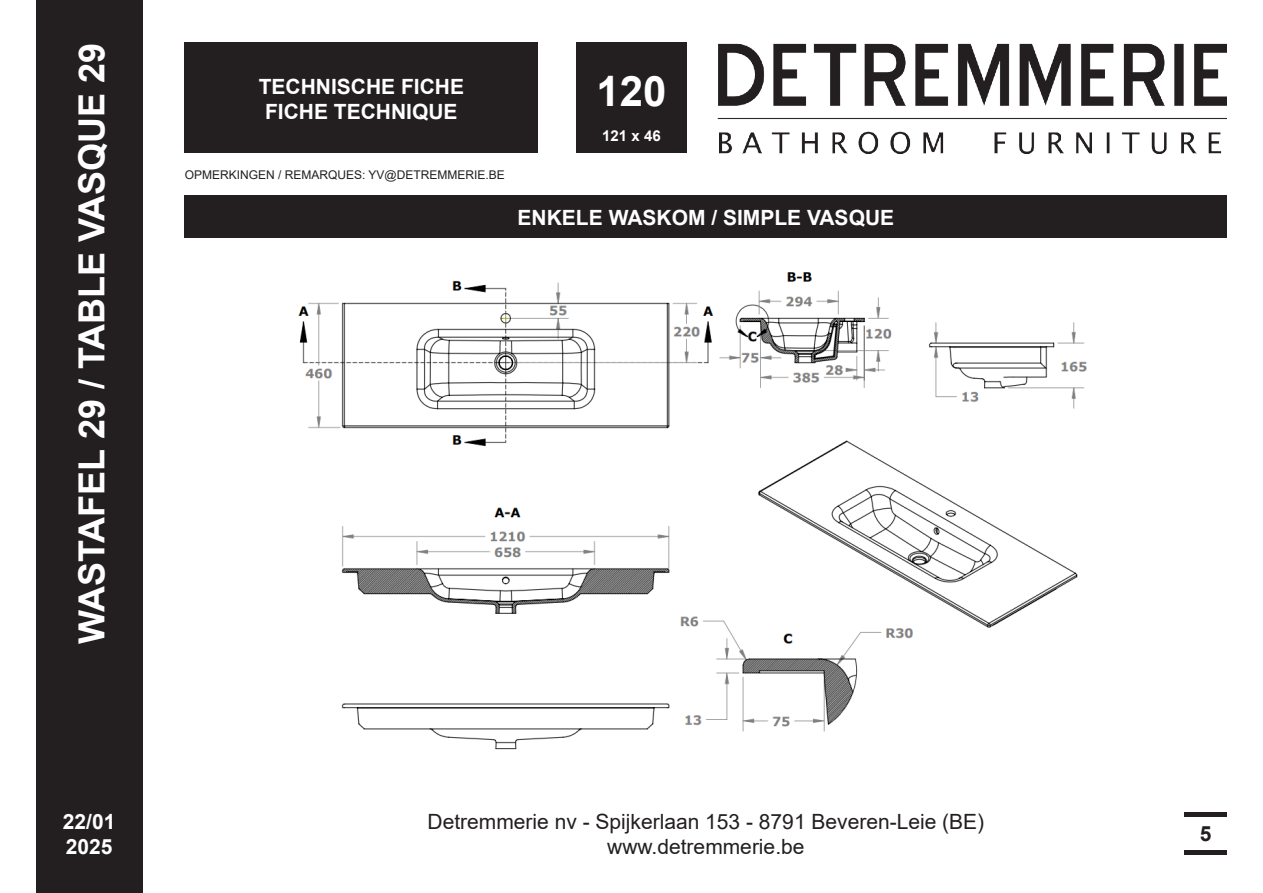
<style>
.page{position:relative;width:1263px;height:893px;background:#fff}
.page>*{position:absolute;margin:0;border:0;box-sizing:border-box;transform-origin:0 0}
.t1{font:700 42px "Arial";color:#fff}
.t2{font:700 36px "Arial";color:#fff}
.t3{font:21px/25.2px "Arial";color:#231f20;text-align:center}
.t4{font:700 21px/25.2px "Arial";color:#fff}
.t5{font:700 21px "Arial";color:#231f20}
.t6{font:700 15px "Arial";color:#fff}
.t7{font:12px "Arial";color:#231f20}
</style>
<div class="page">
<div style="left:36px;top:0;width:106px;height:893px;background:#231f20"></div>
<img style="left:717px;top:43px;width:510px;height:110px">
<div style="left:1184px;top:812px;width:43px;height:5px;background:#231f20"></div>
<div style="left:1184px;top:850px;width:43px;height:5px;background:#231f20"></div>
<div style="left:185px;top:43px;width:353px;height:110px;background:#231f20"></div>
<img style="left:298px;top:272px;width:789px;height:478px">
<div style="left:185px;top:196px;width:1042px;height:42px;background:#231f20"></div>
<div style="left:576px;top:43px;width:111px;height:110px;background:#231f20"></div>
<h2 class="t2" style="left:66px;top:644px;width:603px;rotate:-90deg">WASTAFEL 29 / TABLE VASQUE 29</h2>
<p class="t4" style="left:259px;top:74px;width:207px;text-align:center">TECHNISCHE FICHE<br>FICHE TECHNIQUE</p>
<p class="t7" style="left:185px;top:166px;width:322px">OPMERKINGEN / REMARQUES: YV@DETREMMERIE.BE</p>
<p class="t1" style="left:596px;top:61px;width:72px">120</p>
<p class="t6" style="left:602px;top:125px;width:60px">121 x 46</p>
<p class="t4" style="left:518px;top:205px;width:378px">ENKELE WASKOM / SIMPLE VASQUE</p>
<p class="t4" style="left:63px;top:809px;width:54px">22/01<br>2025</p>
<p class="t3" style="left:427px;top:808px;width:558px">Detremmerie nv - Spijkerlaan 153 - 8791 Beveren-Leie (BE) www.detremmerie.be</p>
<p class="t5" style="left:1200px;top:819px;width:13px">5</p>
</div>
